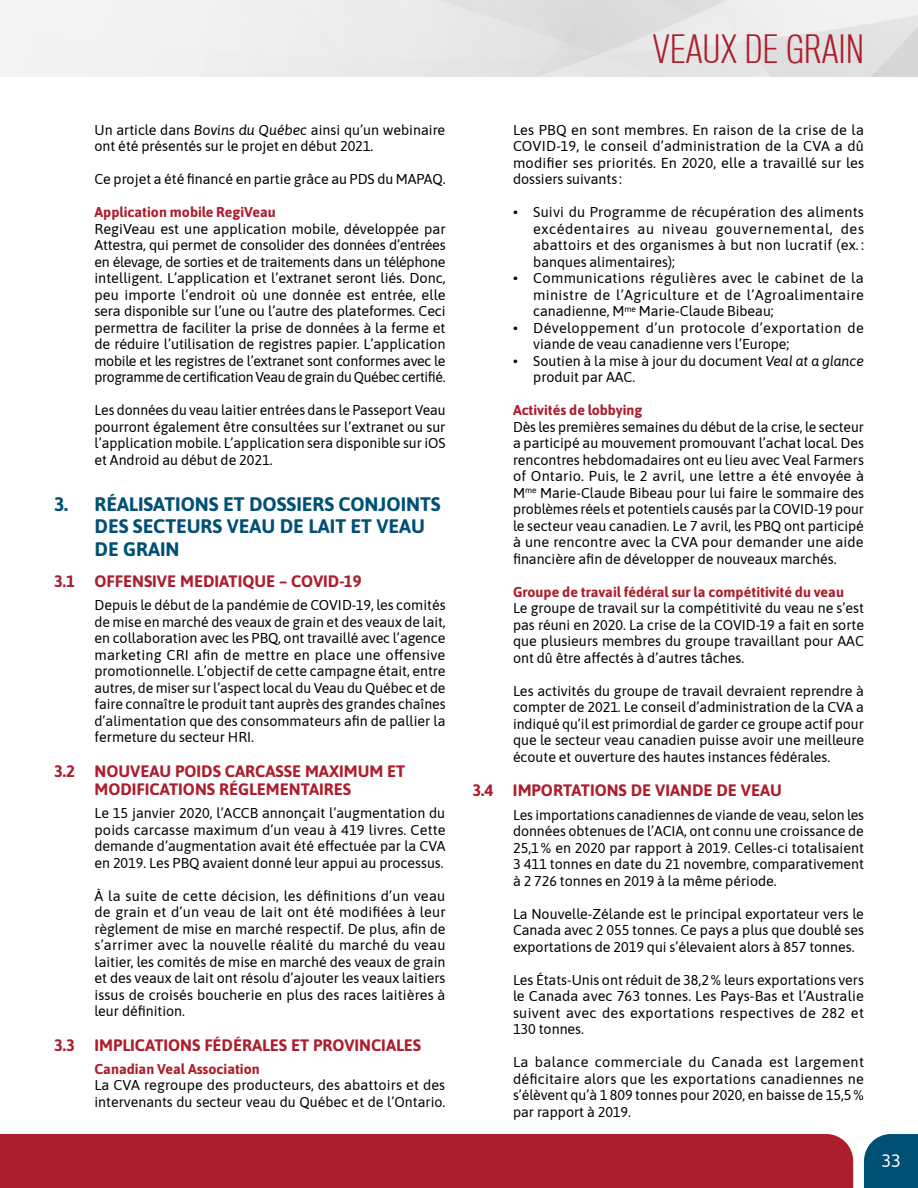
<style>
.page{position:relative;width:918px;height:1188px;background:#fff}
.page>*{position:absolute;margin:0;border:0;box-sizing:border-box;transform-origin:0 0}
.t1{font:300 36px "Titling Gothic FB Cond";letter-spacing:.02em;color:#ac1e2d}
.t2{font:700 19.5px/22.5px "Asap";color:#005076}
.t3{font:18px "Asap";color:#fff}
.t4{font:700 16.5px/18px "Asap";color:#ac1e2d}
.t5{font:14.25px/16.5px "Asap";color:#000;text-align:justify}
.t6{font:700 14.25px "Asap";color:#ac1e2d}
.s1{font-style:italic}
</style>
<div class="page">
<div style="left:0;top:1134px;width:853px;height:54px;background:#ac1e2d"></div>
<div style="left:864px;top:1134px;width:54px;height:54px;background:#005076"></div>
<p class="t5" style="left:94px;top:121px;width:352px">Un article dans <span class="s1">Bovins du Québec</span> ainsi qu’un webinaire ont été présentés sur le projet en début 2021.</p>
<p class="t5" style="left:94px;top:170px;width:353px">Ce projet a été financé en partie grâce au PDS du MAPAQ.</p>
<p class="t6" style="left:94px;top:202px;width:183px">Application mobile RegiVeau</p>
<p class="t5" style="left:94px;top:220px;width:353px">RegiVeau est une application mobile, développée par Attestra, qui permet de consolider des données d’entrées en élevage, de sorties et de traitements dans un téléphone intelligent. L’application et l’extranet seront liés. Donc, peu importe l’endroit où une donnée est entrée, elle sera disponible sur l’une ou l’autre des plateformes. Ceci permettra de faciliter la prise de données à la ferme et de réduire l’utilisation de registres papier. L’application mobile et les registres de l’extranet sont conformes avec le programme de certification Veau de grain du Québec certifié.</p>
<p class="t5" style="left:94px;top:401px;width:353px">Les données du veau laitier entrées dans le Passeport Veau pourront également être consultées sur l’extranet ou sur l’application mobile. L’application sera disponible sur iOS et Android au début de 2021.</p>
<h2 class="t2" style="left:95px;top:492px;width:348px;text-indent:-41px">3. RÉALISATIONS ET DOSSIERS CONJOINTS<br>DES SECTEURS VEAU DE LAIT ET VEAU<br>DE GRAIN</h2>
<p class="t4" style="left:54px;top:572px;width:309px">3.1 OFFENSIVE MEDIATIQUE – COVID-19</p>
<p class="t5" style="left:94px;top:596px;width:353px">Depuis le début de la pandémie de COVID-19, les comités de mise en marché des veaux de grain et des veaux de lait, en collaboration avec les PBQ, ont travaillé avec l’agence marketing CRI afin de mettre en place une offensive promotionnelle. L’objectif de cette campagne était, entre autres, de miser sur l’aspect local du Veau du Québec et de faire connaître le produit tant auprès des grandes chaînes d’alimentation que des consommateurs afin de pallier la fermeture du secteur HRI.</p>
<p class="t4" style="left:95px;top:761px;width:312px;text-indent:-41px">3.2 NOUVEAU POIDS CARCASSE MAXIMUM ET<br>MODIFICATIONS RÉGLEMENTAIRES</p>
<p class="t5" style="left:94px;top:804px;width:353px">Le 15 janvier 2020, l’ACCB annonçait l’augmentation du poids carcasse maximum d’un veau à 419 livres. Cette demande d’augmentation avait été effectuée par la CVA en 2019. Les PBQ avaient donné leur appui au processus.</p>
<p class="t5" style="left:94px;top:887px;width:353px">À la suite de cette décision, les définitions d’un veau de grain et d’un veau de lait ont été modifiées à leur règlement de mise en marché respectif. De plus, afin de s’arrimer avec la nouvelle réalité du marché du veau laitier, les comités de mise en marché des veaux de grain et des veaux de lait ont résolu d’ajouter les veaux laitiers issus de croisés boucherie en plus des races laitières à leur définition.</p>
<p class="t4" style="left:54px;top:1035px;width:369px">3.3 IMPLICATIONS FÉDÉRALES ET PROVINCIALES</p>
<p class="t6" style="left:94px;top:1059px;width:167px">Canadian Veal Association</p>
<p class="t5" style="left:94px;top:1076px;width:352px">La CVA regroupe des producteurs, des abattoirs et des intervenants du secteur veau du Québec et de l’Ontario.</p>
<h1 class="t1" style="left:653px;top:28px;width:212px">VEAUX DE GRAIN</h1>
<p class="t5" style="left:513px;top:121px;width:353px">Les PBQ en sont membres. En raison de la crise de la COVID-19, le conseil d’administration de la CVA a dû modifier ses priorités. En 2020, elle a travaillé sur les dossiers suivants :</p>
<p class="t5" style="left:533px;top:203px;width:332px;text-indent:-20px">• Suivi du Programme de récupération des aliments excédentaires au niveau gouvernemental, des abattoirs et des organismes à but non lucratif (ex. : banques alimentaires);</p>
<p class="t5" style="left:533px;top:269px;width:332px;text-indent:-20px">• Communications régulières avec le cabinet de la ministre de l’Agriculture et de l’Agroalimentaire canadienne, M<sup>me</sup> Marie-Claude Bibeau;</p>
<p class="t5" style="left:533px;top:319px;width:332px;text-indent:-20px">• Développement d’un protocole d’exportation de viande de veau canadienne vers l’Europe;</p>
<p class="t5" style="left:533px;top:352px;width:332px;text-indent:-20px">• Soutien à la mise à jour du document <span class="s1">Veal at a glance </span>produit par AAC.</p>
<p class="t6" style="left:513px;top:400px;width:131px">Activités de lobbying</p>
<p class="t5" style="left:513px;top:418px;width:353px">Dès les premières semaines du début de la crise, le secteur a participé au mouvement promouvant l’achat local. Des rencontres hebdomadaires ont eu lieu avec Veal Farmers of Ontario. Puis, le 2 avril, une lettre a été envoyée à M<sup>me</sup> Marie-Claude Bibeau pour lui faire le sommaire des problèmes réels et potentiels causés par la COVID-19 pour le secteur veau canadien. Le 7 avril, les PBQ ont participé à une rencontre avec la CVA pour demander une aide financière afin de développer de nouveaux marchés.</p>
<p class="t6" style="left:513px;top:582px;width:332px">Groupe de travail fédéral sur la compétitivité du veau</p>
<p class="t5" style="left:513px;top:599px;width:353px">Le groupe de travail sur la compétitivité du veau ne s’est pas réuni en 2020. La crise de la COVID-19 a fait en sorte que plusieurs membres du groupe travaillant pour AAC ont dû être affectés à d’autres tâches.</p>
<p class="t5" style="left:513px;top:682px;width:353px">Les activités du groupe de travail devraient reprendre à compter de 2021. Le conseil d’administration de la CVA a indiqué qu’il est primordial de garder ce groupe actif pour que le secteur veau canadien puisse avoir une meilleure écoute et ouverture des hautes instances fédérales.</p>
<p class="t4" style="left:472px;top:781px;width:311px">3.4 IMPORTATIONS DE VIANDE DE VEAU</p>
<p class="t5" style="left:513px;top:806px;width:353px">Les importations canadiennes de viande de veau, selon les données obtenues de l’ACIA, ont connu une croissance de 25,1% en 2020 par rapport à 2019. Celles-ci totalisaient 3 411 tonnes en date du 21 novembre, comparativement à 2 726 tonnes en 2019 à la même période.</p>
<p class="t5" style="left:513px;top:905px;width:353px">La Nouvelle-Zélande est le principal exportateur vers le Canada avec 2 055 tonnes. Ce pays a plus que doublé ses exportations de 2019 qui s’élevaient alors à 857 tonnes.</p>
<p class="t5" style="left:513px;top:971px;width:353px">Les États-Unis ont réduit de 38,2% leurs exportations vers le Canada avec 763 tonnes. Les Pays-Bas et l’Australie suivent avec des exportations respectives de 282 et 130 tonnes.</p>
<p class="t5" style="left:513px;top:1053px;width:353px">La balance commerciale du Canada est largement déficitaire alors que les exportations canadiennes ne s’élèvent qu’à 1 809 tonnes pour 2020, en baisse de 15,5% par rapport à 2019.</p>
<p class="t3" style="left:881px;top:1148px;width:21px">33</p>
</div>
